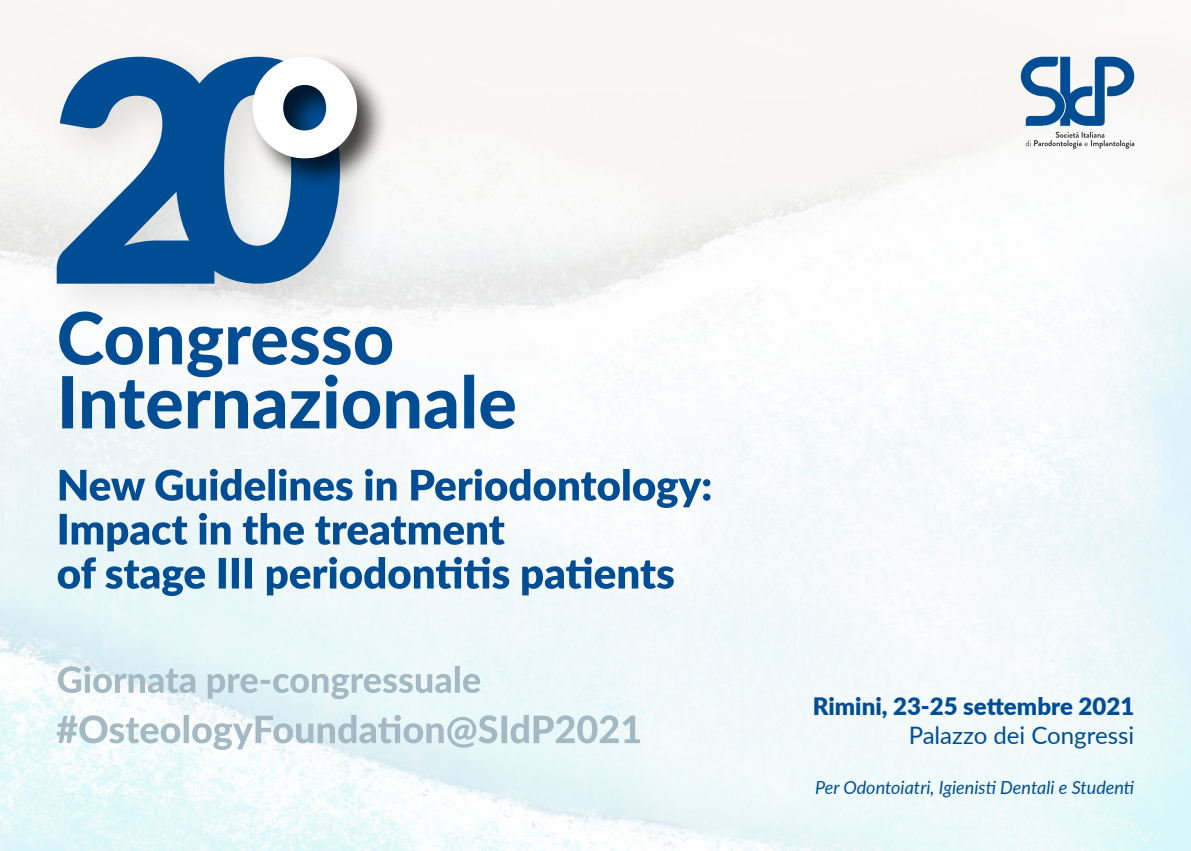
<style>
.page{position:relative;width:1191px;height:851px;background:#fff}
.page>*{position:absolute;margin:0;border:0;box-sizing:border-box;transform-origin:0 0}
.t1{font:900 24px "Lato";color:#004d93}
.t2{font:24px "Lato";color:#004d93}
.t3{font:italic 18px "Lato";color:#004d93}
</style>
<div class="page">
<img style="left:0;top:0;width:1191px;height:850px">
<div style="left:40px;top:40px;width:346px;height:289px;background:#000;opacity:.1"></div>
<svg style="left:57px;top:57px;width:283px;height:226px;fill:#004d93"></svg>
<div style="left:248px;top:52px;width:142px;height:139px;background:#000;opacity:.75"></div>
<svg style="left:253px;top:57px;width:104px;height:101px"></svg>
<svg style="left:58px;top:665px;width:422px;height:34px;background:#d3e3e8"></svg>
<svg style="left:58px;top:557px;width:615px;height:39px"></svg>
<svg style="left:60px;top:469px;width:650px;height:82px"></svg>
<svg style="left:59px;top:311px;width:456px;height:118px"></svg>
<svg style="left:57px;top:714px;width:583px;height:35px"></svg>
<svg style="left:1020px;top:57px;width:114px;height:69px"></svg>
<svg style="left:1025px;top:132px;width:109px;height:17px"></svg>
<h1 class="t1" style="left:813px;top:688px;width:323px">Rimini, 23-25 settembre 2021</h1>
<h1 class="t2" style="left:908px;top:717px;width:227px">Palazzo dei Congressi</h1>
<p class="t3" style="left:815px;top:774px;width:321px">Per Odontoiatri, Igienisti Dentali e Studenti</p>
</div>
